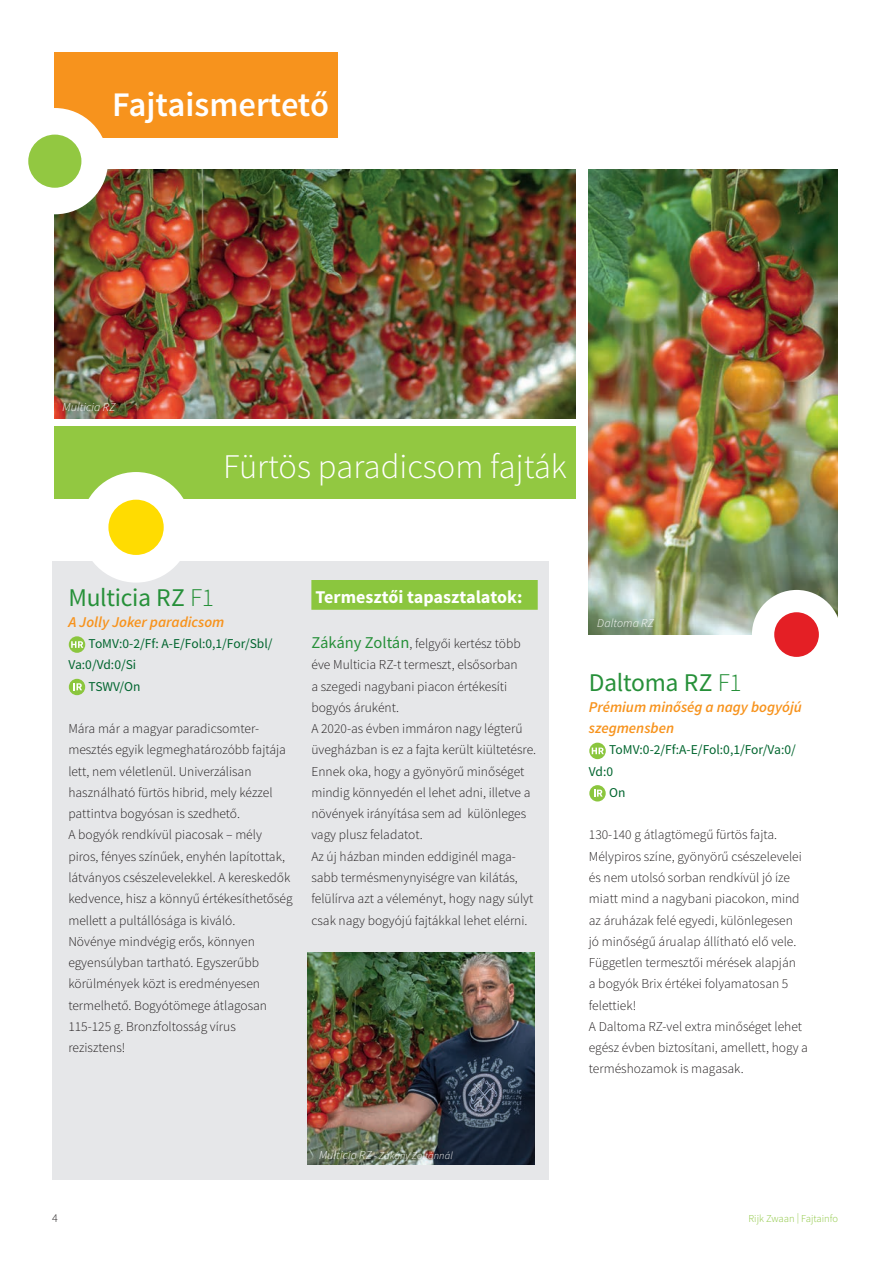
<style>
.page{position:relative;width:893px;height:1263px;background:#fff}
.page>*{position:absolute;margin:0;border:0;box-sizing:border-box;transform-origin:0 0}
.t1{font:300 34.5px "Source Sans Pro";color:#fff}
.t2{font:600 34.5px "Source Sans Pro";color:#fff}
.t3{font:25.5px "Source Sans Pro";letter-spacing:-.01em;color:#269039}
.t4{font:700 18px "Source Sans Pro";color:#fff}
.t5{font:italic 600 15px/21.3px "Source Sans Pro";color:#f7931d}
.t6{font:300 13.5px/21.3px "Source Sans Pro";color:#231f20}
.t7{font:13.5px "Source Sans Pro";color:#00652e}
.t8{font:italic 300 12px "Source Sans Pro";letter-spacing:.005em;color:#fff}
.t9{font:300 12px "Source Sans Pro";color:#231f20}
.t10{font:italic 300 10.5px "Source Sans Pro";letter-spacing:.01em;color:#fff}
.t11{font:300 10.5px "Source Sans Pro";color:#8bc63e}
.s1{font-weight:300}
.s2{font-weight:400;font-size:16.5px;color:#269039}
.s3{font-size:12px}
</style>
<div class="page">
<div style="left:52px;top:561px;width:497px;height:619px;background:#e6e7e9"></div>
<img style="left:54px;top:170px;width:521px;height:248px">
<div style="left:54px;top:53px;width:284px;height:85px;background:#f7931d"></div>
<div style="left:54px;top:426px;width:521px;height:73px;background:#92c841"></div>
<div style="left:69px;top:636px;width:16px;height:17px;background:#8bc63e;border-radius:50%"></div>
<svg style="left:71px;top:641px;width:12px;height:7px"></svg>
<div style="left:69px;top:679px;width:16px;height:16px;background:#8bc63e;border-radius:50%"></div>
<svg style="left:73px;top:683px;width:9px;height:7px"></svg>
<div style="left:311px;top:580px;width:227px;height:30px;background:#8bc63e"></div>
<div style="left:2px;top:108px;width:106px;height:106px;background:#fff;border-radius:50%"></div>
<div style="left:28px;top:135px;width:53px;height:53px;background:#92c841;border-radius:50%"></div>
<img style="left:588px;top:170px;width:249px;height:464px">
<div style="left:81px;top:472px;width:110px;height:111px;background:#fff;border-radius:50%"></div>
<div style="left:108px;top:500px;width:56px;height:55px;background:#ffdc01;border-radius:50%"></div>
<svg style="left:589px;top:743px;width:17px;height:16px"></svg>
<svg style="left:592px;top:747px;width:12px;height:7px"></svg>
<svg style="left:589px;top:785px;width:17px;height:16px"></svg>
<svg style="left:594px;top:790px;width:9px;height:7px"></svg>
<img style="left:307px;top:953px;width:228px;height:211px">
<div style="left:752px;top:590px;width:89px;height:89px;background:#fff;border-radius:50%"></div>
<div style="left:774px;top:612px;width:45px;height:45px;background:#e41f25;border-radius:50%"></div>
<h1 class="t2" style="left:112px;top:83px;width:218px">Fajtaismertető</h1>
<p class="t8" style="left:63px;top:400px;width:54px">Multicia RZ</p>
<h1 class="t1" style="left:223px;top:445px;width:345px">Fürtös paradicsom fajták</h1>
<h2 class="t3" style="left:68px;top:581px;width:147px">Multicia RZ <span class="s1">F1</span></h2>
<p class="t5" style="left:68px;top:611px;width:158px">A Jolly Joker paradicsom</p>
<p class="t7" style="left:89px;top:635px;width:185px">ToMV:0-2/Ff: A-E/Fol:0,1/For/Sbl/</p>
<p class="t7" style="left:68px;top:656px;width:69px">Va:0/Vd:0/Si</p>
<p class="t7" style="left:89px;top:678px;width:53px">TSWV/On</p>
<p class="t6" style="left:68px;top:718px;width:226px">Mára már a magyar paradicsomter&shy;mesztés egyik legmeghatározóbb fajtája lett, nem véletlenül. Univerzálisan használható fürtös hibrid, mely kézzel pattintva bogyósan is szedhető.<br>A bogyók rendkívül piacosak – mély piros, fényes színűek, enyhén lapítottak, látványos csészelevelekkel. A kereskedők kedvence, hisz a könnyű értékesíthetőség mellett a pultállósága is kiváló.<br>Növénye mindvégig erős, könnyen egyensúlyban tartható. Egyszerűbb körülmények közt is eredményesen termelhető. Bogyótömege átlagosan 115-125 g. Bronzfoltosság vírus rezisztens!</p>
<h3 class="t4" style="left:316px;top:585px;width:208px">Termesztői tapasztalatok:</h3>
<p class="t6" style="left:311px;top:633px;width:226px"><span class="s2">Zákány Zoltán</span>, felgyői kertész több éve Multicia RZ-t termeszt, elsősorban<br>a szegedi nagybani piacon értékesíti bogyós áruként.<br>A 2020-as évben immáron nagy légterű üvegházban is ez a fajta került kiültetésre.<br>Ennek oka, hogy a gyönyörű minőséget mindig könnyedén el lehet adni, illetve a növények irányítása sem ad különleges vagy plusz feladatot.<br>Az új házban minden eddiginél maga&shy;sabb termésmenynyiségre van kilátás, felülírva azt a véleményt, hogy nagy súlyt csak nagy bogyójú fajtákkal lehet elérni.</p>
<p class="t9" style="left:52px;top:1211px;width:7px">4</p>
<p class="t10" style="left:319px;top:1149px;width:135px"><span class="s3">Multicia RZ</span> - Zákány Zoltánnál</p>
<p class="t8" style="left:597px;top:615px;width:58px">Daltoma RZ</p>
<h2 class="t3" style="left:589px;top:666px;width:154px">Daltoma RZ <span class="s1">F1</span></h2>
<p class="t5" style="left:589px;top:696px;width:214px">Prémium minőség a nagy bogyójú szegmensben</p>
<p class="t7" style="left:609px;top:741px;width:188px">ToMV:0-2/Ff:A-E/Fol:0,1/For/Va:0/</p>
<p class="t7" style="left:589px;top:763px;width:26px">Vd:0</p>
<p class="t7" style="left:609px;top:784px;width:18px">On</p>
<p class="t6" style="left:589px;top:824px;width:221px">130-140 g átlagtömegű fürtös fajta.<br>Mélypiros színe, gyönyörű csészelevelei és nem utolsó sorban rendkívül jó íze miatt mind a nagybani piacokon, mind az áruházak felé egyedi, különlegesen<br>jó minőségű árualap állítható elő vele.<br>Független termesztői mérések alapján<br>a bogyók Brix értékei folyamatosan 5 felettiek!<br>A Daltoma RZ-vel extra minőséget lehet egész évben biztosítani, amellett, hogy a terméshozamok is magasak.</p>
<p class="t11" style="left:748px;top:1212px;width:91px">Rijk Zwaan | Fajtainfo</p>
</div>
